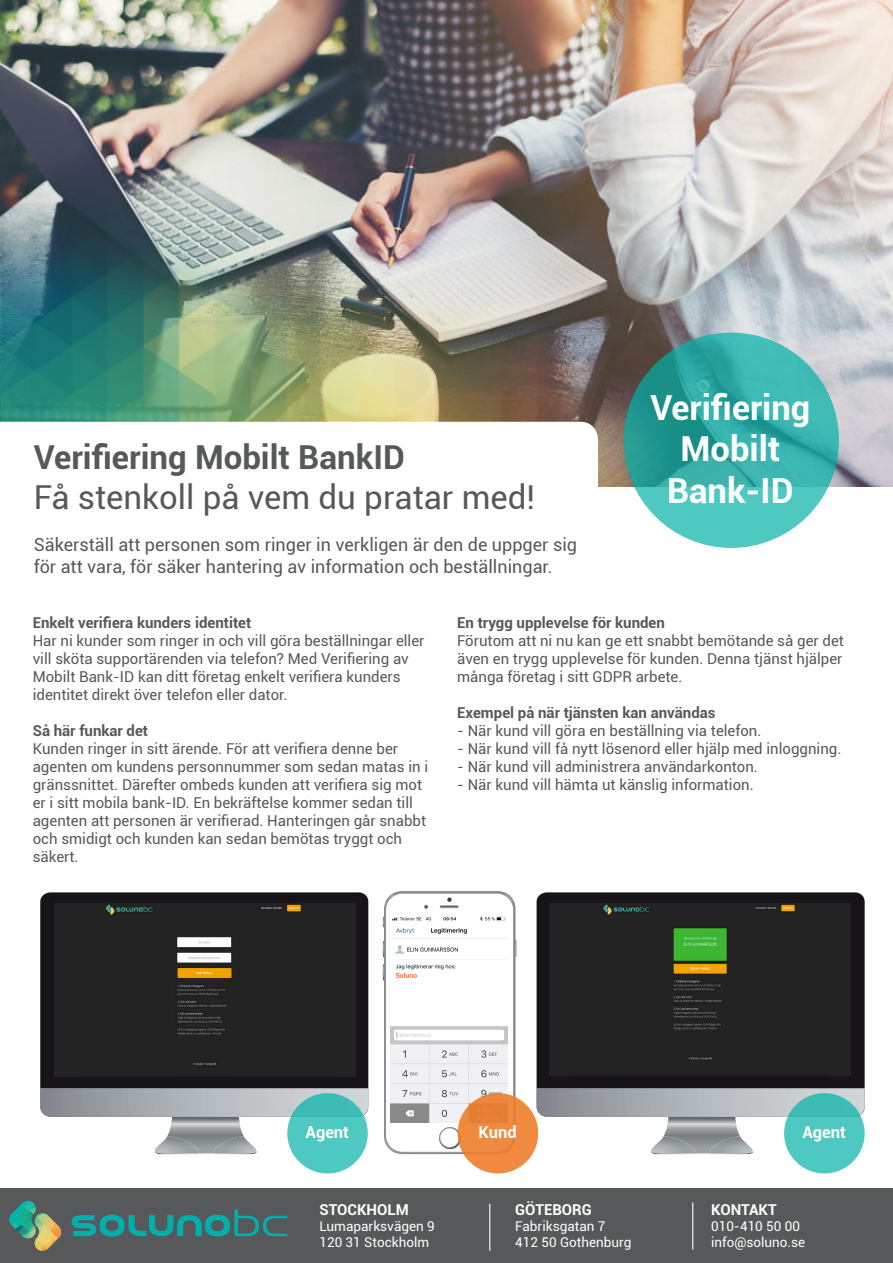
<style>
.page{position:relative;width:893px;height:1263px;background:#fff}
.page>*{position:absolute;margin:0;border:0;box-sizing:border-box;transform-origin:0 0}
.t1{font:700 34.5px/41.4px "Roboto";color:#fff;text-align:center}
.t2{font:33px "Roboto";color:#57585a}
.t3{font:700 33px "Roboto";color:#57585a}
.t4{font:18px "Roboto";color:#57585a}
.t5{font:700 16.5px "Roboto";color:#fff}
.t6{font:15px/18px "Roboto";color:#57585a}
.t7{font:700 15px "Roboto";color:#57585a}
.t8{font:700 15px "Roboto";color:#fff}
.t9{font:13.5px "Roboto";color:#fff}
</style>
<div class="page">
<img style="left:0;top:0;width:893px;height:486px">
<svg style="left:0;top:422px;width:598px;height:64px"></svg>
<svg style="left:624px;top:333px;width:215px;height:215px;background:#36b0aa"></svg>
<svg style="left:40px;top:892px;width:328px;height:196px;background:#1d1a1f"></svg>
<svg style="left:40px;top:1088px;width:328px;height:66px"></svg>
<svg style="left:383px;top:891px;width:134px;height:263px"></svg>
<svg style="left:537px;top:892px;width:328px;height:196px;background:#1b181c"></svg>
<svg style="left:537px;top:1088px;width:328px;height:66px"></svg>
<div style="left:54px;top:904px;width:301px;height:173px;background:#232323"></div>
<img style="left:550px;top:904px;width:301px;height:171px">
<svg style="left:389px;top:915px;width:122px;height:208px"></svg>
<img style="left:391px;top:915px;width:117px;height:208px">
<div style="left:287px;top:1093px;width:81px;height:80px;background:linear-gradient(to bottom,#42bdb7,#51cdc6);border-radius:50%"></div>
<div style="left:458px;top:1093px;width:80px;height:80px;background:#ef8a40;border-radius:50%"></div>
<div style="left:784px;top:1093px;width:81px;height:80px;background:linear-gradient(to bottom,#42bdb7,#51cdc6);border-radius:50%"></div>
<div style="left:0;top:1188px;width:893px;height:75px;background:#57585a"></div>
<svg style="left:9px;top:1201px;width:53px;height:50px"></svg>
<svg style="left:72px;top:1209px;width:215px;height:27px"></svg>
<hr style="left:489px;top:1204px;width:1px;height:47px;background:#fff">
<hr style="left:692px;top:1202px;width:1px;height:47px;background:#fff">
<p class="t3" style="left:34px;top:434px;width:373px">Verifiering Mobilt BankID</p>
<p class="t2" style="left:34px;top:474px;width:503px">Få stenkoll på vem du pratar med!</p>
<p class="t4" style="left:34px;top:532px;width:545px">Säkerställ att personen som ringer in verkligen är den de uppger sig</p>
<p class="t4" style="left:34px;top:554px;width:520px">för att vara, för säker hantering av information och beställningar.</p>
<p class="t1" style="left:650px;top:385px;width:161px">Verifiering<br>Mobilt</p>
<p class="t1" style="left:667px;top:468px;width:128px">Bank-ID</p>
<p class="t7" style="left:33px;top:612px;width:220px">Enkelt verifiera kunders identitet</p>
<p class="t6" style="left:33px;top:631px;width:393px">Har ni kunder som ringer in och vill göra beställningar eller vill sköta supportärenden via telefon? Med Verifiering av Mobilt Bank-ID kan ditt företag enkelt verifiera kunders identitet direkt över telefon eller dator.</p>
<p class="t7" style="left:33px;top:720px;width:117px">Så här funkar det</p>
<p class="t6" style="left:33px;top:739px;width:397px">Kunden ringer in sitt ärende. För att verifiera denne ber agenten om kundens personnummer som sedan matas in i gränssnittet. Därefter ombeds kunden att verifiera sig mot er i sitt mobila bank-ID. En bekräftelse kommer sedan till agenten att personen är verifierad. Hanteringen går snabbt och smidigt och kunden kan sedan bemötas tryggt och säkert.</p>
<p class="t7" style="left:457px;top:612px;width:209px">En trygg upplevelse för kunden</p>
<p class="t6" style="left:457px;top:631px;width:388px;text-align:justify">Förutom att ni nu kan ge ett snabbt bemötande så ger det även en trygg upplevelse för kunden. Denna tjänst hjälper många företag i sitt GDPR arbete.</p>
<p class="t7" style="left:457px;top:702px;width:260px">Exempel på när tjänsten kan användas</p>
<p class="t6" style="left:457px;top:721px;width:306px">- När kund vill göra en beställning via telefon.</p>
<p class="t6" style="left:457px;top:739px;width:386px">- När kund vill få nytt lösenord eller hjälp med inloggning.</p>
<p class="t6" style="left:457px;top:757px;width:302px">- När kund vill administrera användarkonton.</p>
<p class="t6" style="left:457px;top:775px;width:298px">- När kund vill hämta ut känslig information.</p>
<p class="t5" style="left:306px;top:1121px;width:45px">Agent</p>
<p class="t5" style="left:479px;top:1121px;width:40px">Kund</p>
<p class="t5" style="left:802px;top:1121px;width:45px">Agent</p>
<p class="t8" style="left:319px;top:1199px;width:91px">STOCKHOLM</p>
<p class="t9" style="left:319px;top:1217px;width:117px">Lumaparksvägen 9</p>
<p class="t9" style="left:319px;top:1233px;width:111px">120 31 Stockholm</p>
<p class="t8" style="left:515px;top:1199px;width:78px">GÖTEBORG</p>
<p class="t9" style="left:515px;top:1217px;width:92px">Fabriksgatan 7</p>
<p class="t9" style="left:515px;top:1233px;width:118px">412 50 Gothenburg</p>
<p class="t8" style="left:711px;top:1199px;width:67px">KONTAKT</p>
<p class="t9" style="left:711px;top:1217px;width:90px">010-410 50 00</p>
<p class="t9" style="left:711px;top:1233px;width:96px">info@soluno.se</p>
</div>
